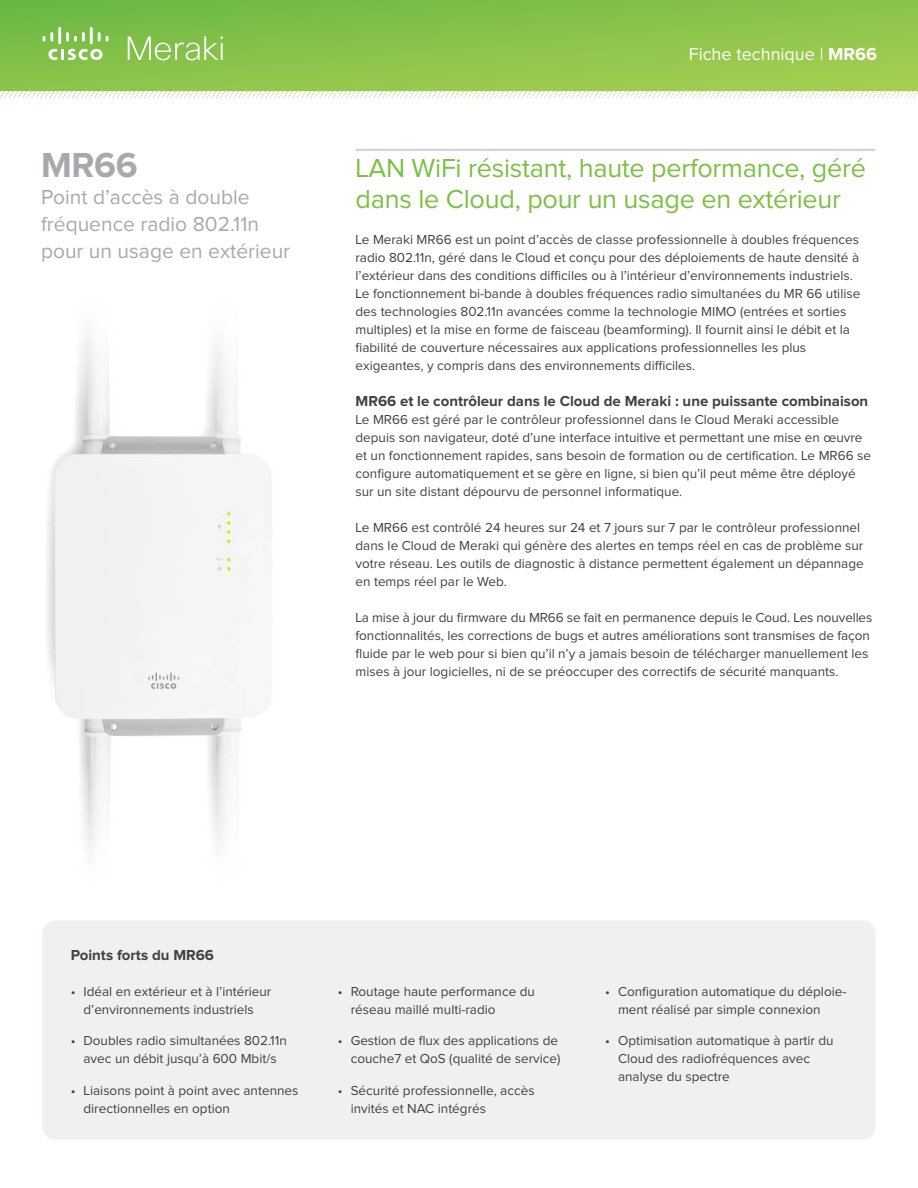
<style>
.page{position:relative;width:918px;height:1188px;background:#fff}
.page>*{position:absolute;margin:0;border:0;box-sizing:border-box;transform-origin:0 0}
.t1{font:700 36px "Proxima Nova";color:#a7a9ac}
.t2{font:27px/31.5px "Proxima Nova";letter-spacing:-.01em;color:#7ac142}
.t3{font:21px/27px "Proxima Nova";color:#a7a9ac}
.t4{font:18px "Proxima Nova";color:#fff}
.t5{font:700 15px "Proxima Nova";color:#414042}
.t6{font:13.5px/18px "Proxima Nova";color:#414042}
.s1{font-weight:700}
</style>
<div class="page">
<img style="left:43px;top:334px;width:228px;height:596px">
<div style="left:43px;top:920px;width:832px;height:220px;background:#eff0f0;border-radius:14px"></div>
<hr style="left:356px;top:149px;width:519px;height:2px;background:#d1d3d4">
<img style="left:0;top:0;width:918px;height:98px">
<svg style="left:48px;top:49px;width:55px;height:11px"></svg>
<svg style="left:43px;top:32px;width:10px;height:10px"></svg>
<hr style="left:58px;top:27px;width:3px;height:17px;background:#fff">
<svg style="left:66px;top:32px;width:19px;height:10px"></svg>
<hr style="left:90px;top:27px;width:3px;height:17px;background:#fff">
<svg style="left:98px;top:32px;width:10px;height:10px"></svg>
<svg style="left:128px;top:37px;width:95px;height:23px;background:#9ece73"></svg>
<h1 class="t1" style="left:41px;top:145px;width:98px">MR66</h1>
<h3 class="t3" style="left:41px;top:183px;width:251px">Point d’accès à double fréquence radio 802.11n pour un usage en extérieur</h3>
<h3 class="t4" style="left:689px;top:45px;width:190px">Fiche technique | <span class="s1">MR66</span></h3>
<h2 class="t2" style="left:356px;top:152px;width:512px">LAN WiFi résistant, haute performance, géré dans le Cloud, pour un usage en extérieur</h2>
<p class="t6" style="left:356px;top:231px;width:506px">Le Meraki MR66 est un point d’accès de classe professionnelle à doubles fréquences radio 802.11n, géré dans le Cloud et conçu pour des déploiements de haute densité à l’extérieur dans des conditions difficiles ou à l’intérieur d’environnements industriels.<br>Le fonctionnement bi-bande à doubles fréquences radio simultanées du MR 66 utilise des technologies 802.11n avancées comme la technologie MIMO (entrées et sorties multiples) et la mise en forme de faisceau (beamforming). Il fournit ainsi le débit et la fiabilité de couverture nécessaires aux applications professionnelles les plus exigeantes, y compris dans des environnements difficiles.</p>
<p class="t5" style="left:356px;top:393px;width:514px">MR66 et le contrôleur dans le Cloud de Meraki : une puissante combinaison</p>
<p class="t6" style="left:356px;top:411px;width:517px">Le MR66 est géré par le contrôleur professionnel dans le Cloud Meraki accessible depuis son navigateur, doté d’une interface intuitive et permettant une mise en œuvre et un fonctionnement rapides, sans besoin de formation ou de certification. Le MR66 se configure automatiquement et se gère en ligne, si bien qu’il peut même être déployé sur un site distant dépourvu de personnel informatique.</p>
<p class="t6" style="left:356px;top:519px;width:510px">Le MR66 est contrôlé 24 heures sur 24 et 7 jours sur 7 par le contrôleur professionnel dans le Cloud de Meraki qui génère des alertes en temps réel en cas de problème sur votre réseau. Les outils de diagnostic à distance permettent également un dépannage en temps réel par le Web.</p>
<p class="t6" style="left:356px;top:609px;width:518px">La mise à jour du firmware du MR66 se fait en permanence depuis le Coud. Les nouvelles fonctionnalités, les corrections de bugs et autres améliorations sont transmises de façon fluide par le web pour si bien qu’il n’y a jamais besoin de télécharger manuellement les mises à jour logicielles, ni de se préoccuper des correctifs de sécurité manquants.</p>
<p class="t5" style="left:71px;top:946px;width:145px">Points forts du MR66</p>
<p class="t6" style="left:71px;top:982px;width:202px;text-align:center">• Idéal en extérieur et à l’intérieur d’environnements industriels</p>
<p class="t6" style="left:71px;top:1032px;width:218px;text-align:center">• Doubles radio simultanées 802.11n avec un débit jusqu’à 600 Mbit/s</p>
<p class="t6" style="left:83px;top:1081px;width:216px;text-indent:-13px">• Liaisons point à point avec antennes directionnelles en option</p>
<p class="t6" style="left:351px;top:982px;width:186px;text-indent:-13px">• Routage haute performance du réseau maillé multi-radio</p>
<p class="t6" style="left:338px;top:1032px;width:224px;text-align:right">• Gestion de flux des applications de couche7 et QoS (qualité de service)</p>
<p class="t6" style="left:351px;top:1081px;width:185px;text-indent:-13px">• Sécurité professionnelle, accès invités et NAC intégrés</p>
<p class="t6" style="left:618px;top:982px;width:230px;text-indent:-13px">• Configuration automatique du déploie&shy;ment réalisé par simple connexion</p>
<p class="t6" style="left:618px;top:1032px;width:217px;text-indent:-13px">• Optimisation automatique à partir du<br>Cloud des radiofréquences avec analyse du spectre</p>
</div>
